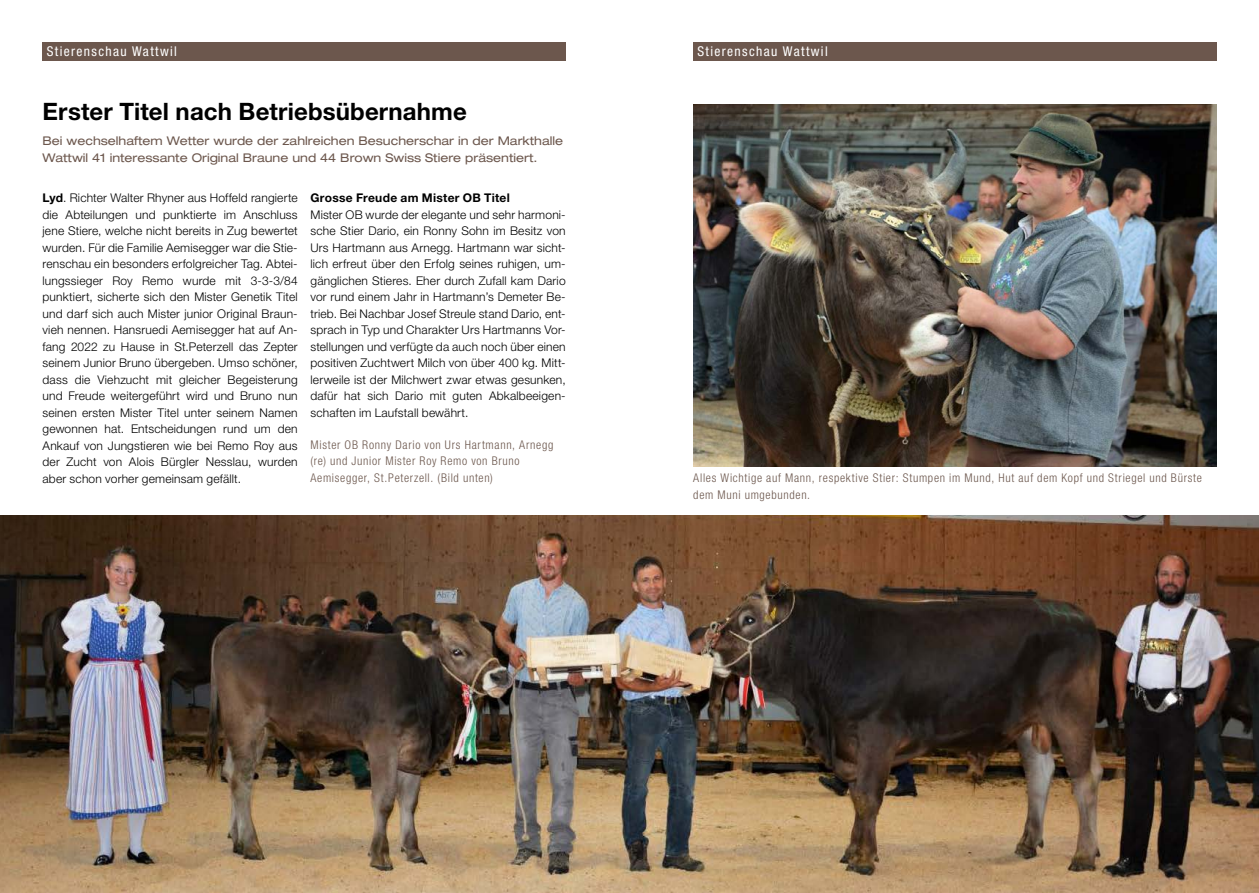
<style>
.page{position:relative;width:1259px;height:893px;background:#fff}
.page>*{position:absolute;margin:0;border:0;box-sizing:border-box;transform-origin:0 0}
.t1{font:700 24px "Helvetica Neue LT Std";letter-spacing:.005em;color:#000}
.t2{font:condensed 13.5px "Helvetica Neue LT Std";letter-spacing:.1em;color:#fff}
.t3{font:300 12px/16.5px "Helvetica Neue LT Std";letter-spacing:.015em;color:#000;text-align:justify}
.t4{font:300 condensed 12px/16.5px "Helvetica Neue LT Std";letter-spacing:.06em;color:#6c574d}
.t5{font:expanded 12px/16.5px "Helvetica Neue LT Std";color:#6c574d}
.t6{font:700 12px "Helvetica Neue LT Std";letter-spacing:.02em;color:#000}
.s1{font-weight:700}
</style>
<div class="page">
<div style="left:693px;top:43px;width:523px;height:18px;background:#6c574d"></div>
<div style="left:43px;top:43px;width:523px;height:18px;background:#6c574d"></div>
<img style="left:0;top:516px;width:1259px;height:377px">
<img style="left:693px;top:104px;width:523px;height:362px">
<p class="t2" style="left:47px;top:44px;width:132px">Stierenschau Wattwil</p>
<p class="t2" style="left:697px;top:44px;width:132px">Stierenschau Wattwil</p>
<h1 class="t1" style="left:43px;top:97px;width:426px">Erster Titel nach Betriebsübernahme</h1>
<p class="t5" style="left:43px;top:133px;width:522px">Bei wechselhaftem Wetter wurde der zahlreichen Besucherschar in der Markthalle<br>Wattwil 41 interessante Original Braune und 44 Brown Swiss Stiere präsentiert.</p>
<p class="t3" style="left:43px;top:189px;width:257px"><span class="s1">Lyd</span>. Richter Walter Rhyner aus Hoffeld rangierte die Abteilungen und punktierte im Anschluss jene Stiere, welche nicht bereits in Zug bewertet wurden. Für die Familie Aemisegger war die Stie&shy;renschau ein besonders erfolgreicher Tag. Abtei&shy;lungssieger Roy Remo wurde mit 3-3-3/84 punktiert, sicherte sich den Mister Genetik Titel und darf sich auch Mister junior Original Braun&shy;vieh nennen. Hansruedi Aemisegger hat auf An&shy;fang 2022 zu Hause in St.Peterzell das Zepter seinem Junior Bruno übergeben. Umso schöner, dass die Viehzucht mit gleicher Begeisterung und Freude weitergeführt wird und Bruno nun seinen ersten Mister Titel unter seinem Namen gewonnen hat. Entscheidungen rund um den Ankauf von Jungstieren wie bei Remo Roy aus der Zucht von Alois Bürgler Nesslau, wurden aber schon vorher gemeinsam gefällt.</p>
<p class="t6" style="left:310px;top:190px;width:201px">Grosse Freude am Mister OB Titel</p>
<p class="t3" style="left:310px;top:206px;width:257px">Mister OB wurde der elegante und sehr harmoni&shy;sche Stier Dario, ein Ronny Sohn im Besitz von Urs Hartmann aus Arnegg. Hartmann war sicht&shy;lich erfreut über den Erfolg seines ruhigen, um&shy;gänglichen Stieres. Eher durch Zufall kam Dario vor rund einem Jahr in Hartmann’s Demeter Be&shy;trieb. Bei Nachbar Josef Streule stand Dario, ent&shy;sprach in Typ und Charakter Urs Hartmanns Vor&shy;stellungen und verfügte da auch noch über einen positiven Zuchtwert Milch von über 400 kg. Mitt&shy;lerweile ist der Milchwert zwar etwas gesunken, dafür hat sich Dario mit guten Abkalbeeigen&shy;schaften im Laufstall bewährt.</p>
<p class="t4" style="left:310px;top:436px;width:244px">Mister OB Ronny Dario von Urs Hartmann, Arnegg (re) und Junior Mister Roy Remo von Bruno<br>Aemisegger, St.Peterzell. (Bild unten)</p>
<p class="t4" style="left:693px;top:470px;width:510px">Alles Wichtige auf Mann, respektive Stier: Stumpen im Mund, Hut auf dem Kopf und Striegel und Bürste dem Muni umgebunden.</p>
</div>
